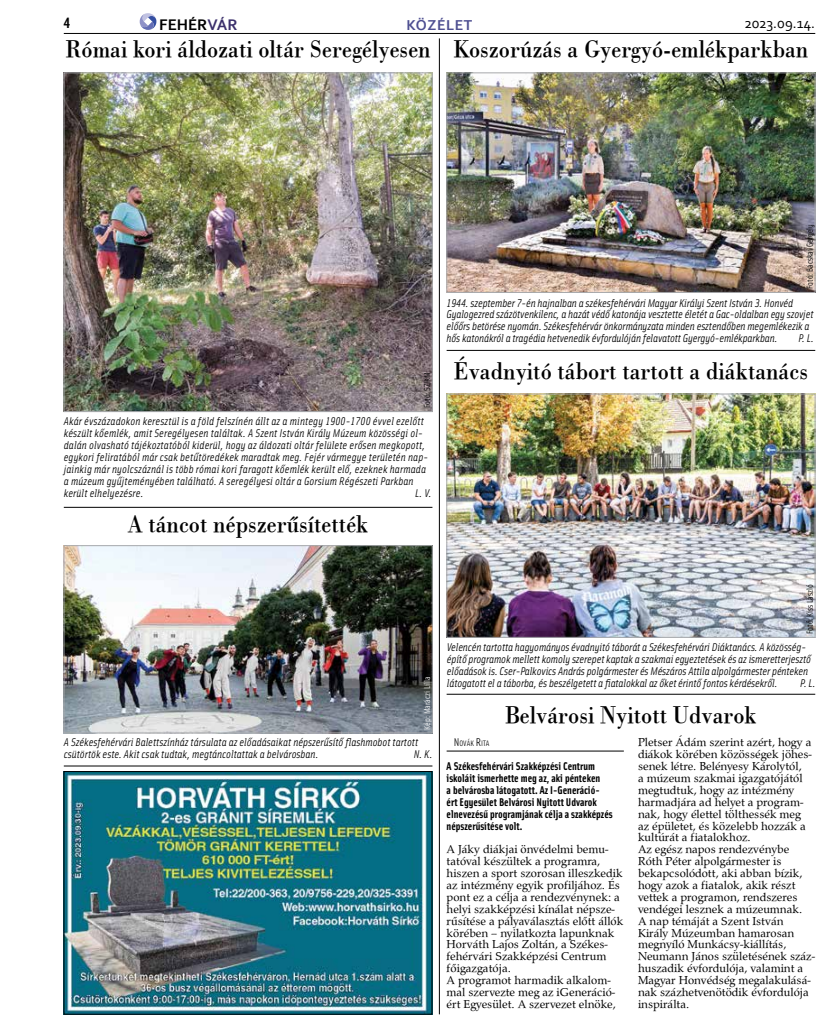
<style>
.page{position:relative;width:833px;height:1025px;background:#fff}
.page>*{position:absolute;margin:0;border:0;box-sizing:border-box;transform-origin:0 0}
.t1{font:25px "Bodoni PFL";color:#000;scale:.9 1}
.t2{font:700 16.12px "Corbel";color:#000}
.t3{font:15px "Corbel";letter-spacing:-.02em;color:#000}
.t4{font:700 15px "Corbel";letter-spacing:.04em;color:#4e4f91}
.t5{font:700 15px "Solex";color:#000}
.t6{font:11.88px/11.9px "Palladius";color:#000}
.t7{font:italic 11.25px/11.9px "Solex";letter-spacing:-.01em;color:#000}
.t8{font:italic 11.25px/11.9px "Solex";letter-spacing:.01em;color:#000}
.t9{font:700 11.25px/11.9px "Solex";color:#000}
.t10{font:8.75px "Solex";color:#000}
.t11{font:8.75px "Solex";color:#fff}
.t12{font:7.88px "Solex";color:#000}
.s1{color:#3c316c}
.s2{font-size:11.25px}
</style>
<div class="page">
<hr style="left:64px;top:33px;width:751px;height:1px;background:#000">
<svg style="left:140px;top:13px;width:16px;height:17px"></svg>
<img style="left:448px;top:395px;width:365px;height:240px">
<div style="left:446px;top:393px;width:369px;height:244px;border:1px solid #a7a9ac"></div>
<img style="left:448px;top:75px;width:365px;height:215px">
<div style="left:446px;top:73px;width:369px;height:219px;border:1px solid #a7a9ac"></div>
<hr style="left:446px;top:750px;width:178px;height:1px;background:#000">
<img style="left:66px;top:75px;width:364px;height:334px">
<div style="left:64px;top:73px;width:368px;height:338px;border:1px solid #a7a9ac"></div>
<hr style="left:64px;top:507px;width:368px;height:1px;background:#000">
<hr style="left:446px;top:693px;width:369px;height:1px;background:#000">
<hr style="left:439px;top:38px;width:1px;height:975px;background:#000">
<img style="left:66px;top:547px;width:364px;height:183px">
<div style="left:64px;top:545px;width:368px;height:187px;border:1px solid #a7a9ac"></div>
<img style="left:66px;top:773px;width:364px;height:238px">
<div style="left:64px;top:771px;width:368px;height:242px;border:1px solid #000"></div>
<hr style="left:64px;top:765px;width:368px;height:1px;background:#000">
<hr style="left:446px;top:350px;width:369px;height:1px;background:#000">
<p class="t5" style="left:64px;top:13px;width:8px">4</p>
<h2 class="t2" style="left:159px;top:15px;width:80px">FEHÉR<span class="s1">VÁR</span></h2>
<p class="t4" style="left:406px;top:15px;width:67px">Közélet</p>
<p class="t3" style="left:744px;top:13px;width:72px">2023.09.14.</p>
<h1 class="t1" style="left:65px;top:31px;width:407px">Római kori áldozati oltár Seregélyesen</h1>
<h1 class="t1" style="left:453px;top:31px;width:396px">Koszorúzás a Gyergyó-emlékparkban</h1>
<p class="t10" style="left:421px;top:408px;width:37px;rotate:-90deg">Fotó: SZIKM</p>
<p class="t8" style="left:64px;top:415px;width:366px">Akár évszázadokon keresztül is a föld felszínén állt az a mintegy 1900-1700 évvel ezelőtt készült kőemlék, amit Seregélyesen találtak. A Szent István Király Múzeum közösségi ol&shy;dalán olvasható tájékoztatóból kiderül, hogy az áldozati oltár felülete erősen megkopott, egykori feliratából már csak betűtöredékek maradtak meg. Fejér vármegye területén nap&shy;jainkig már nyolcszáznál is több római kori faragott kőemlék került elő, ezeknek harmada a múzeum gyűjteményében található. A seregélyesi oltár a Gorsium Régészeti Parkban került elhelyezésre.</p>
<p class="t7" style="left:415px;top:486px;width:18px">L. V.</p>
<h1 class="t1" style="left:128px;top:506px;width:269px">A táncot népszerűsítették</h1>
<p class="t10" style="left:804px;top:289px;width:67px;rotate:-90deg">Fotó: Bácskai Gergely</p>
<p class="t7" style="left:446px;top:296px;width:368px">1944. szeptember 7-én hajnalban a székesfehérvári Magyar Királyi Szent István 3. Honvéd Gyalogezred százötvenkilenc, a hazát védő katonája vesztette életét a Gac-oldalban egy szovjet előőrs betörése nyomán. Székesfehérvár önkormányzata minden esztendőben megemlékezik a hős katonákról a tragédia hetvenedik évfordulóján felavatott Gyergyó-emlékparkban.</p>
<p class="t7" style="left:798px;top:332px;width:17px">P. L.</p>
<h1 class="t1" style="left:454px;top:353px;width:395px">Évadnyitó tábort tartott a diáktanács</h1>
<p class="t11" style="left:421px;top:729px;width:54px;rotate:-90deg">Kép: Maráczi Lilla</p>
<p class="t7" style="left:64px;top:735px;width:356px">A Székesfehérvári Balettszínház társulata az előadásaikat népszerűsítő flashmobot tartott csütörtök este. Akit csak tudtak, megtáncoltattak a belvárosban.</p>
<p class="t7" style="left:414px;top:747px;width:20px">N. K.</p>
<p class="t10" style="left:804px;top:633px;width:51px;rotate:-90deg">Fotó: Kiss László</p>
<p class="t7" style="left:447px;top:640px;width:365px">Velencén tartotta hagyományos évadnyitó táborát a Székesfehérvári Diáktanács. A közösség&shy;építő programok mellett komoly szerepet kaptak a szakmai egyeztetések és az ismeretterjesztő előadások is. Cser-Palkovics András polgármester és Mészáros Attila alpolgármester pénteken látogatott el a táborba, és beszélgetett a fiatalokkal az őket érintő fontos kérdésekről.</p>
<p class="t7" style="left:800px;top:676px;width:17px">P. L.</p>
<h1 class="t1" style="left:505px;top:696px;width:281px">Belvárosi Nyitott Udvarok</h1>
<p class="t12" style="left:454px;top:738px;width:37px"><span class="s2">N</span> OVÁK <span class="s2">R</span> ITA</p>
<p class="t9" style="left:446px;top:759px;width:168px">A Székesfehérvári Szakképzési Centrum iskoláit ismerhette meg az, aki pénteken<br>a belvárosba látogatott. Az I-Generáció&shy;ért Egyesület Belvárosi Nyitott Udvarok elnevezésű programjának célja a szakképzés népszerűsítése volt.</p>
<p class="t6" style="left:446px;top:843px;width:178px">A Jáky diákjai önvédelmi bemu&shy;tatóval készültek a programra, hiszen a sport szorosan illeszkedik az intézmény egyik profiljához. És pont ez a célja a rendezvénynek: a helyi szakképzési kínálat népsze&shy;rűsítése a pályaválasztás előtt állók körében – nyilatkozta lapunknak<br>Horváth Lajos Zoltán, a Székes&shy;fehérvári Szakképzési Centrum főigazgatója.<br>A programot harmadik alkalom&shy;mal szervezte meg az iGeneráció&shy;ért Egyesület. A szervezet elnöke,</p>
<p class="t6" style="left:638px;top:736px;width:178px">Pletser Ádám szerint azért, hogy a diákok körében közösségek jöhes&shy;senek létre. Belényesy Károlytól,<br>a múzeum szakmai igazgatójától megtudtuk, hogy az intézmény harmadjára ad helyet a program&shy;nak, hogy élettel tölthessék meg az épületet, és közelebb hozzák a kultúrát a fiatalokhoz.<br>Az egész napos rendezvénybe<br>Róth Péter alpolgármester is bekapcsolódott, aki abban bízik, hogy azok a fiatalok, akik részt vettek a programon, rendszeres vendégei lesznek a múzeumnak.<br>A nap témáját a Szent István<br>Király Múzeumban hamarosan megnyíló Munkácsy-kiállítás,<br>Neumann János születésének száz&shy;huszadik évfordulója, valamint a<br>Magyar Honvédség megalakulásá&shy;nak százhetvenötödik évfordulója inspirálta.</p>
</div>
